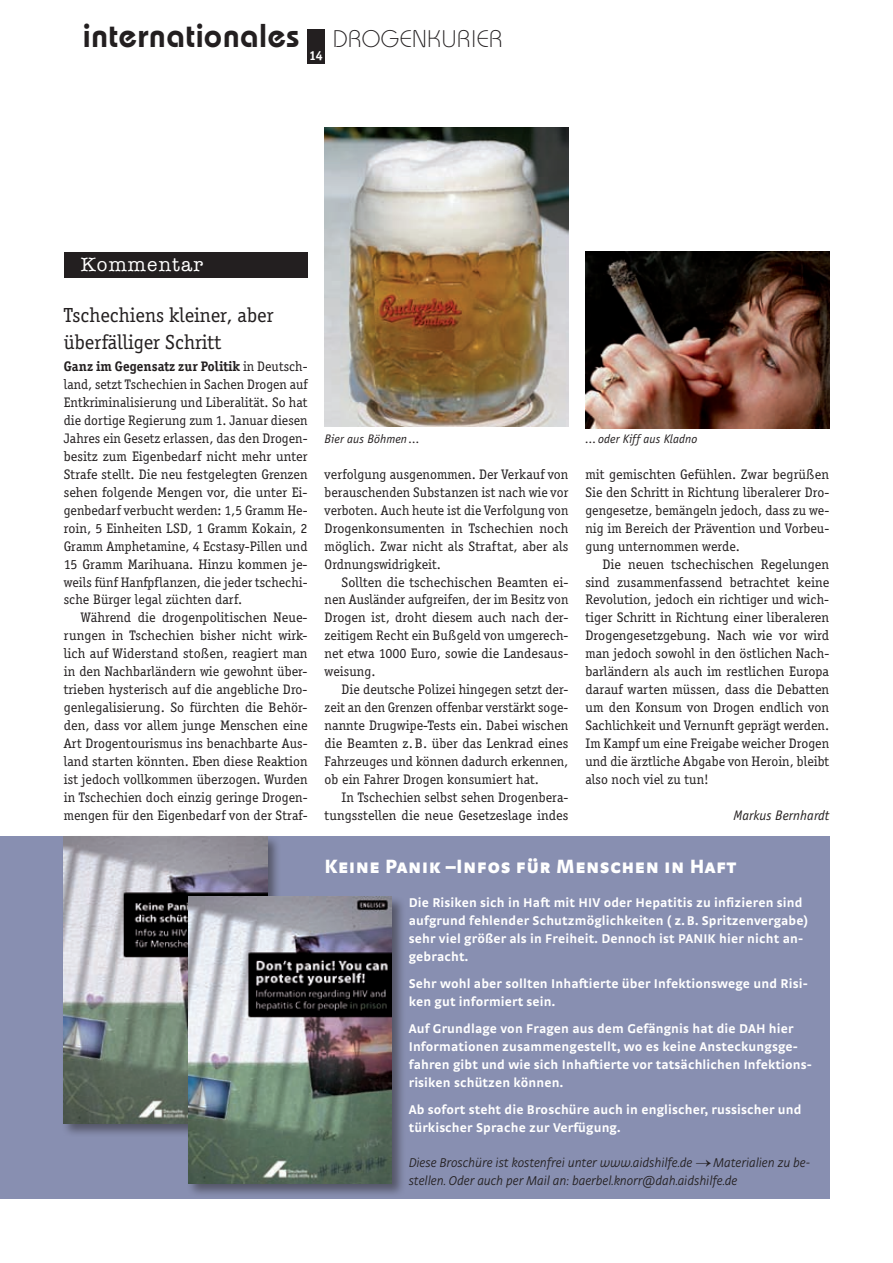
<style>
.page{position:relative;width:893px;height:1263px;background:#fff}
.page>*{position:absolute;margin:0;border:0;box-sizing:border-box;transform-origin:0 0}
.t1{font:600 33px "Bauhaus";letter-spacing:.025em;color:#231f20}
.t2{font:21px/27px "Officina Serif";color:#231f20}
.t3{font:900 20.25px "Strada SC";letter-spacing:.02em;color:#fff}
.t4{font:19.5px "American Typewriter";letter-spacing:.06em;color:#fff}
.t5{font:14.25px/18px "Officina Serif";letter-spacing:.005em;color:#231f20;text-align:justify}
.t6{font:italic 14.25px "Officina Sans";letter-spacing:.005em;color:#231f20}
.t7{font:700 13.5px "Officina Serif";color:#fff}
.t8{font:700 13.35px/18px "Strada";letter-spacing:.01em;color:#fff}
.t9{font:italic 300 13.35px/17.9px "Strada";letter-spacing:-.005em;color:#231f20}
.t10{font:italic 12.75px "Officina Sans";letter-spacing:.005em;color:#231f20}
.s1{font-weight:300;font-size:24px}
.s2{font-weight:700}
</style>
<div class="page">
<div style="left:308px;top:30px;width:17px;height:34px;background:#231f20"></div>
<div style="left:0;top:837px;width:829px;height:362px;background:#888fb1"></div>
<div style="left:62px;top:834px;width:219px;height:303px;background:#231f20;opacity:.5"></div>
<img style="left:64px;top:837px;width:203px;height:286px">
<div style="left:186px;top:895px;width:220px;height:303px;background:#231f20;opacity:.5"></div>
<img style="left:188px;top:897px;width:204px;height:287px">
<img style="left:325px;top:128px;width:243px;height:298px">
<img style="left:585px;top:252px;width:244px;height:176px">
<div style="left:64px;top:252px;width:244px;height:25px;background:#231f20"></div>
<h1 class="t1" style="left:83px;top:15px;width:371px">internationales <span class="s1">DROGENKURIER</span></h1>
<p class="t7" style="left:309px;top:47px;width:15px">14</p>
<h3 class="t4" style="left:81px;top:250px;width:124px">Kommentar</h3>
<h2 class="t2" style="left:64px;top:301px;width:211px">Tschechiens kleiner, aber überfälliger Schritt</h2>
<p class="t5" style="left:64px;top:358px;width:245px"><span class="s2">Ganz im Gegensatz zur Politik</span> in Deutsch&shy;land, setzt Tschechien in Sachen Drogen auf Entkriminalisierung und Liberalität. So hat die dortige Regierung zum 1. Januar diesen Jahres ein Gesetz erlassen, das den Drogen&shy;besitz zum Eigenbedarf nicht mehr unter Strafe stellt. Die neu festgelegten Grenzen sehen folgende Mengen vor, die unter Ei&shy;genbedarf verbucht werden: 1,5 Gramm He&shy;roin, 5 Einheiten LSD, 1 Gramm Kokain, 2<br>Gramm Amphetamine, 4 Ecstasy-Pillen und 15 Gramm Marihuana. Hinzu kommen je&shy;weils fünf Hanfpflanzen, die jeder tschechi&shy;sche Bürger legal züchten darf.</p>
<p class="t5" style="left:64px;top:609px;width:245px;text-indent:17px">Während die drogenpolitischen Neue&shy;rungen in Tschechien bisher nicht wirk&shy;lich auf Widerstand stoßen, reagiert man in den Nachbarländern wie gewohnt über&shy;trieben hysterisch auf die angebliche Dro&shy;genlegalisierung. So fürchten die Behör&shy;den, dass vor allem junge Menschen eine Art Drogentourismus ins benachbarte Aus&shy;land starten könnten. Eben diese Reaktion ist jedoch vollkommen überzogen. Wurden in Tschechien doch einzig geringe Drogen&shy;mengen für den Eigenbedarf von der Straf-</p>
<p class="t10" style="left:325px;top:432px;width:97px">Bier aus Böhmen…</p>
<p class="t10" style="left:585px;top:432px;width:113px">…oder Kiff aus Kladno</p>
<p class="t5" style="left:585px;top:465px;width:245px">mit gemischten Gefühlen. Zwar begrüßen Sie den Schritt in Richtung liberalerer Dro&shy;gengesetze, bemängeln jedoch, dass zu we&shy;nig im Bereich der Prävention und Vorbeu&shy;gung unternommen werde.</p>
<p class="t5" style="left:585px;top:555px;width:245px;text-indent:17px">Die neuen tschechischen Regelungen sind zusammenfassend betrachtet keine Revolution, jedoch ein richtiger und wich&shy;tiger Schritt in Richtung einer liberaleren Drogengesetzgebung. Nach wie vor wird man jedoch sowohl in den östlichen Nach&shy;barländern als auch im restlichen Europa darauf warten müssen, dass die Debatten um den Konsum von Drogen endlich von Sachlichkeit und Vernunft geprägt werden.<br>Im Kampf um eine Freigabe weicher Drogen und die ärztliche Abgabe von Heroin, bleibt also noch viel zu tun!</p>
<p class="t6" style="left:733px;top:807px;width:97px">Markus Bernhardt</p>
<h3 class="t3" style="left:325px;top:854px;width:413px">Keine Panik –Infos für Menschen in Haft</h3>
<p class="t8" style="left:409px;top:893px;width:401px">Die Risiken sich in Haft mit HIV oder Hepatitis zu infizieren sind aufgrund fehlender Schutzmöglichkeiten ( z.B. Spritzenvergabe) sehr viel größer als in Freiheit. Dennoch ist PANIK hier nicht an&shy;gebracht.</p>
<p class="t8" style="left:409px;top:974px;width:401px">Sehr wohl aber sollten Inhaftierte über Infektionswege und Risi&shy;ken gut informiert sein.</p>
<p class="t8" style="left:409px;top:1019px;width:405px">Auf Grundlage von Fragen aus dem Gefängnis hat die DAH hier Informationen zusammengestellt, wo es keine Ansteckungsge&shy;fahren gibt und wie sich Inhaftierte vor tatsächlichen Infektions&shy;risiken schützen können.</p>
<p class="t8" style="left:409px;top:1100px;width:394px">Ab sofort steht die Broschüre auch in englischer, russischer und türkischer Sprache zur Verfügung.</p>
<p class="t9" style="left:409px;top:1154px;width:403px">Diese Broschüre ist kostenfrei unter www.aidshilfe.de →Materialien zu be&shy;stellen. Oder auch per Mail an: baerbel.knorr@dah.aidshilfe.de</p>
<p class="t5" style="left:325px;top:465px;width:245px">verfolgung ausgenommen. Der Verkauf von berauschenden Substanzen ist nach wie vor verboten. Auch heute ist die Verfolgung von Drogenkonsumenten in Tschechien noch möglich. Zwar nicht als Straftat, aber als Ordnungswidrigkeit.</p>
<p class="t5" style="left:325px;top:573px;width:245px;text-indent:17px">Sollten die tschechischen Beamten ei&shy;nen Ausländer aufgreifen, der im Besitz von Drogen ist, droht diesem auch nach der&shy;zeitigem Recht ein Bußgeld von umgerech&shy;net etwa 1000 Euro, sowie die Landesaus&shy;weisung.</p>
<p class="t5" style="left:325px;top:681px;width:245px;text-indent:17px">Die deutsche Polizei hingegen setzt der&shy;zeit an den Grenzen offenbar verstärkt soge&shy;nannte Drugwipe-Tests ein. Dabei wischen die Beamten z.B. über das Lenkrad eines Fahrzeuges und können dadurch erkennen, ob ein Fahrer Drogen konsumiert hat.</p>
<p class="t5" style="left:325px;top:788px;width:245px;text-align:right">In Tschechien selbst sehen Drogenbera&shy;tungsstellen die neue Gesetzeslage indes</p>
</div>
